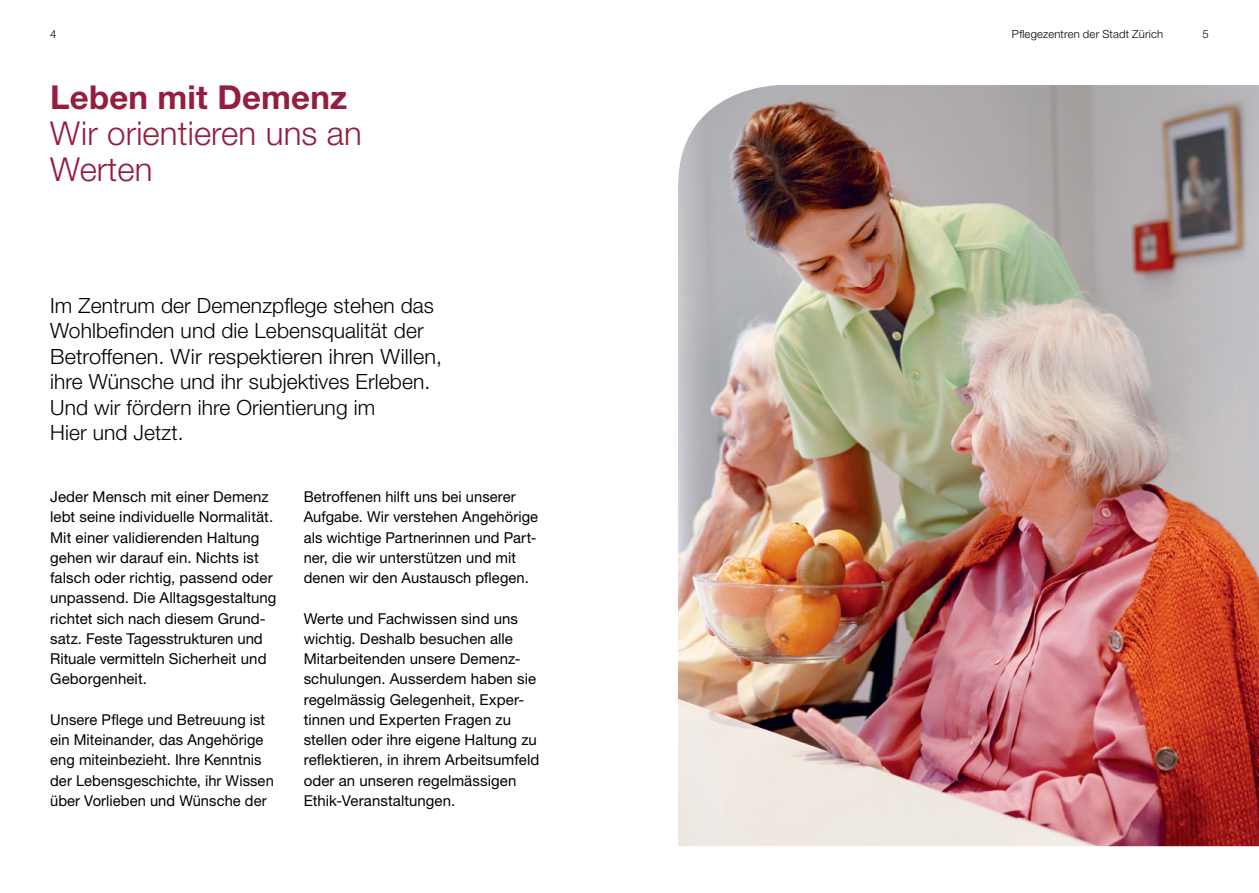
<style>
.page{position:relative;width:1259px;height:893px;background:#fff}
.page>*{position:absolute;margin:0;border:0;box-sizing:border-box;transform-origin:0 0}
.t1{font:300 33px/36px "Helvetica Neue LT Std";letter-spacing:.005em;color:#951d3f}
.t2{font:700 33px "Helvetica Neue LT Std";letter-spacing:.005em;color:#951d3f}
.t3{font:300 21px/25.5px "Helvetica Neue LT Std";letter-spacing:.005em;color:#000}
.t4{font:15px/20.2px "Helvetica Neue LT Std";letter-spacing:.005em;color:#000}
.t5{font:300 11.25px "Helvetica Neue LT Std";letter-spacing:.02em;color:#000}
</style>
<div class="page">
<img style="left:678px;top:85px;width:581px;height:761px">
<p class="t5" style="left:50px;top:27px;width:8px">4</p>
<p class="t5" style="left:1012px;top:27px;width:153px">Pflegezentren der Stadt Zürich</p>
<p class="t5" style="left:1202px;top:27px;width:8px">5</p>
<h1 class="t2" style="left:50px;top:76px;width:298px">Leben mit Demenz</h1>
<h1 class="t1" style="left:50px;top:114px;width:313px">Wir orientieren uns an<br>Werten</h1>
<h2 class="t3" style="left:50px;top:292px;width:393px">Im Zentrum der Demenzpflege stehen das Wohlbefinden und die Lebensqualität der Betroffenen. Wir respektieren ihren Willen, ihre Wünsche und ihr subjektives Erleben.<br>Und wir fördern ihre Orientierung im<br>Hier und Jetzt.</h2>
<p class="t4" style="left:50px;top:486px;width:228px">Jeder Mensch mit einer Demenz lebt seine individuelle Normalität.<br>Mit einer validierenden Haltung gehen wir darauf ein. Nichts ist falsch oder richtig, passend oder unpassend. Die Alltagsgestaltung richtet sich nach diesem Grund&shy;satz. Feste Tagesstrukturen und<br>Rituale vermitteln Sicherheit und<br>Geborgenheit.</p>
<p class="t4" style="left:50px;top:709px;width:225px">Unsere Pflege und Betreuung ist ein Miteinander, das Angehörige eng miteinbezieht. Ihre Kenntnis der Lebensgeschichte, ihr Wissen über Vorlieben und Wünsche der</p>
<p class="t4" style="left:304px;top:486px;width:236px">Betroffenen hilft uns bei unserer Aufgabe. Wir verstehen Angehörige als wichtige Partnerinnen und Part&shy;ner, die wir unterstützen und mit denen wir den Austausch pflegen.</p>
<p class="t4" style="left:304px;top:608px;width:237px">Werte und Fachwissen sind uns wichtig. Deshalb besuchen alle<br>Mitarbeitenden unsere Demenz&shy;schulungen. Ausserdem haben sie regelmässig Gelegenheit, Exper&shy;tinnen und Experten Fragen zu stellen oder ihre eigene Haltung zu reflektieren, in ihrem Arbeitsumfeld oder an unseren regelmässigen<br>Ethik-Veranstaltungen.</p>
</div>
